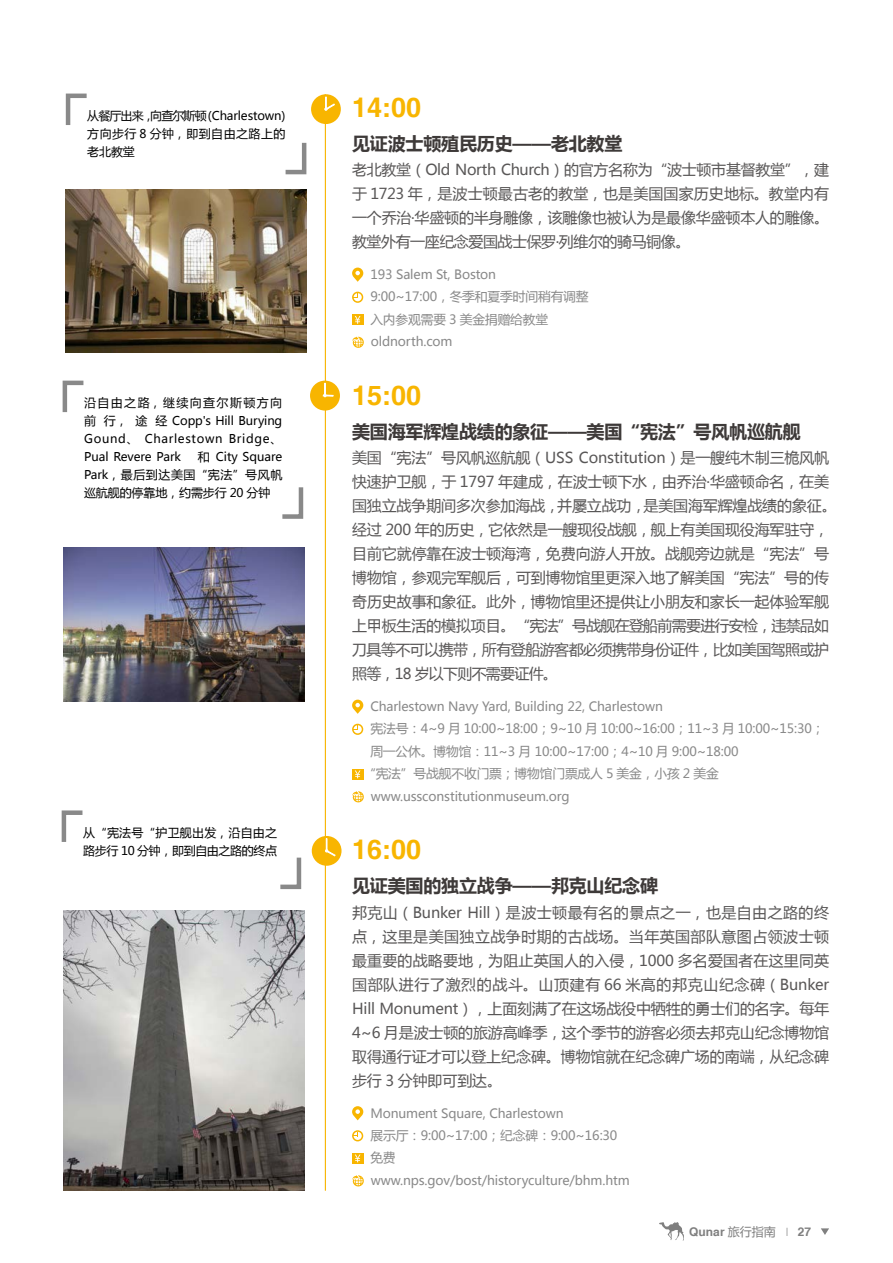
<style>
.page{position:relative;width:893px;height:1263px;background:#fff}
.page>*{position:absolute;margin:0;border:0;box-sizing:border-box;transform-origin:0 0}
.t1{font:700 27px "Helvetica cyr";color:#f8b500}
.t2{font:700 18px "Microsoft Ya Hei";letter-spacing:-.01em;color:#3e3a39}
.t3{font:15px/24px "Microsoft Ya Hei";letter-spacing:-.01em;color:#595757;text-align:justify}
.t4{font:12.75px/22.2px "Microsoft Ya Hei";letter-spacing:-.01em;color:#898989}
.t5{font:12px/18px "Microsoft Ya Hei";color:#000;text-align:justify}
.t6{font:12px/18px "Microsoft Ya Hei";letter-spacing:-.03em;color:#000}
.t7{font:700 12px "Helvetica cyr";color:#7f7f7f}
.s1{font-family:"Microsoft Ya Hei";font-weight:400}
.s2{font-family:"Microsoft Ya Hei";font-weight:400;font-size:7.5px}
</style>
<div class="page">
<svg style="left:821px;top:1228px;width:8px;height:7px"></svg>
<svg style="left:659px;top:1222px;width:25px;height:18px"></svg>
<hr style="left:325px;top:94px;width:1px;height:1097px;background:#f8b500">
<svg style="left:352px;top:268px;width:11px;height:14px"></svg>
<div style="left:352px;top:292px;width:11px;height:11px;border:2px solid #f8b500;border-radius:50%"></div>
<svg style="left:354px;top:294px;width:4px;height:4px"></svg>
<div style="left:352px;top:314px;width:11px;height:11px;background:#f8b500"></div>
<svg style="left:355px;top:316px;width:5px;height:8px"></svg>
<svg style="left:352px;top:336px;width:12px;height:12px"></svg>
<svg style="left:352px;top:700px;width:11px;height:14px"></svg>
<div style="left:352px;top:724px;width:11px;height:11px;border:2px solid #f8b500;border-radius:50%"></div>
<svg style="left:354px;top:726px;width:4px;height:4px"></svg>
<div style="left:352px;top:769px;width:11px;height:11px;background:#f8b500"></div>
<svg style="left:355px;top:770px;width:5px;height:8px"></svg>
<svg style="left:352px;top:791px;width:12px;height:11px"></svg>
<svg style="left:352px;top:1106px;width:11px;height:14px"></svg>
<div style="left:352px;top:1130px;width:11px;height:11px;border:2px solid #f8b500;border-radius:50%"></div>
<svg style="left:354px;top:1132px;width:4px;height:4px"></svg>
<div style="left:352px;top:1153px;width:11px;height:11px;background:#f8b500"></div>
<svg style="left:355px;top:1154px;width:5px;height:8px"></svg>
<svg style="left:352px;top:1175px;width:12px;height:11px"></svg>
<div style="left:310px;top:381px;width:30px;height:30px;background:#f8b500;border-radius:50%"></div>
<svg style="left:323px;top:383px;width:10px;height:14px"></svg>
<svg style="left:61px;top:810px;width:22px;height:32px"></svg>
<svg style="left:280px;top:857px;width:22px;height:33px"></svg>
<svg style="left:62px;top:380px;width:22px;height:33px"></svg>
<svg style="left:282px;top:487px;width:22px;height:32px"></svg>
<svg style="left:65px;top:93px;width:22px;height:32px"></svg>
<svg style="left:285px;top:142px;width:22px;height:33px"></svg>
<img style="left:66px;top:189px;width:240px;height:164px">
<img style="left:63px;top:547px;width:242px;height:154px">
<div style="left:311px;top:94px;width:30px;height:30px;background:#f8b500;border-radius:50%"></div>
<svg style="left:324px;top:97px;width:11px;height:14px"></svg>
<div style="left:312px;top:836px;width:30px;height:30px;background:#f8b500;border-radius:50%"></div>
<svg style="left:325px;top:839px;width:10px;height:17px"></svg>
<img style="left:64px;top:910px;width:240px;height:281px">
<p class="t5" style="left:87px;top:106px;width:200px">从餐厅出来，向查尔斯顿(Charlestown)方向步行 8 分钟，即到自由之路上的老北教堂</p>
<p class="t5" style="left:84px;top:393px;width:200px">沿自由之路，继续向查尔斯顿方向前 行， 途 经 Copp's Hill Burying Gound、 Charlestown Bridge、Pual Revere Park</p>
<p class="t5" style="left:84px;top:447px;width:200px;text-indent:114px">和 City Square Park，最后到达美国“宪法”号风帆巡航舰的停靠地，约需步行 20 分钟</p>
<p class="t6" style="left:83px;top:823px;width:196px">从“宪法号“护卫舰出发，沿自由之路步行 10 分钟，即到自由之路的终点</p>
<p class="t1" style="left:352px;top:92px;width:71px">14:00</p>
<p class="t2" style="left:352px;top:130px;width:272px">见证波士顿殖民历史——老北教堂</p>
<p class="t3" style="left:352px;top:158px;width:479px">老北教堂（Old North Church）的官方名称为“波士顿市基督教堂”，建于 1723 年，是波士顿最古老的教堂，也是美国国家历史地标。教堂内有一个乔治·华盛顿的半身雕像，该雕像也被认为是最像华盛顿本人的雕像。教堂外有一座纪念爱国战士保罗·列维尔的骑马铜像。</p>
<p class="t4" style="left:370px;top:263px;width:220px">193 Salem St, Boston<br>9:00~17:00，冬季和夏季时间稍有调整入内参观需要 3 美金捐赠给教堂oldnorth.com</p>
<p class="t1" style="left:352px;top:380px;width:71px">15:00</p>
<p class="t2" style="left:352px;top:418px;width:450px">美国海军辉煌战绩的象征——美国“宪法”号风帆巡航舰</p>
<p class="t3" style="left:352px;top:446px;width:486px;text-align:left">美国“宪法”号风帆巡航舰（USS Constitution）是一艘纯木制三桅风帆快速护卫舰，于 1797 年建成，在波士顿下水，由乔治·华盛顿命名，在美国独立战争期间多次参加海战，并屡立战功，是美国海军辉煌战绩的象征。经过 200 年的历史，它依然是一艘现役战舰，舰上有美国现役海军驻守，目前它就停靠在波士顿海湾，免费向游人开放。战舰旁边就是“宪法”号博物馆，参观完军舰后，可到博物馆里更深入地了解美国“宪法”号的传奇历史故事和象征。此外，博物馆里还提供让小朋友和家长一起体验军舰上甲板生活的模拟项目。“宪法”号战舰在登船前需要进行安检，违禁品如刀具等不可以携带，所有登船游客都必须携带身份证件，比如美国驾照或护照等，18 岁以下则不需要证件。</p>
<p class="t4" style="left:370px;top:695px;width:294px">Charlestown Navy Yard, Building 22, Charlestown</p>
<p class="t4" style="left:370px;top:717px;width:456px">宪法号：4~9 月 10:00~18:00；9~10 月 10:00~16:00；11~3 月 10:00~15:30；</p>
<p class="t4" style="left:370px;top:739px;width:370px">周一公休。博物馆：11~3 月 10:00~17:00；4~10 月 9:00~18:00</p>
<p class="t4" style="left:363px;top:762px;width:357px">“宪法”号战舰不收门票；博物馆门票成人 5 美金，小孩 2 美金</p>
<p class="t4" style="left:371px;top:784px;width:200px">www.ussconstitutionmuseum.org</p>
<p class="t1" style="left:352px;top:835px;width:71px">16:00</p>
<p class="t2" style="left:352px;top:873px;width:307px">见证美国的独立战争——邦克山纪念碑</p>
<p class="t3" style="left:352px;top:900px;width:479px">邦克山（Bunker Hill）是波士顿最有名的景点之一，也是自由之路的终点，这里是美国独立战争时期的古战场。当年英国部队意图占领波士顿最重要的战略要地，为阻止英国人的入侵，1000 多名爱国者在这里同英国部队进行了激烈的战斗。山顶建有 66 米高的邦克山纪念碑（Bunker Hill Monument），上面刻满了在这场战役中牺牲的勇士们的名字。每年4~6 月是波士顿的旅游高峰季，这个季节的游客必须去邦克山纪念博物馆取得通行证才可以登上纪念碑。博物馆就在纪念碑广场的南端，从纪念碑步行 3 分钟即可到达。</p>
<p class="t4" style="left:370px;top:1102px;width:261px">Monument Square, Charlestown<br>展示厅：9:00~17:00；纪念碑：9:00~16:30免费www.nps.gov/bost/historyculture/bhm.htm</p>
<p class="t7" style="left:689px;top:1225px;width:123px">Qunar <span class="s1">旅行指南</span> <span class="s2">|</span> 27</p>
</div>
